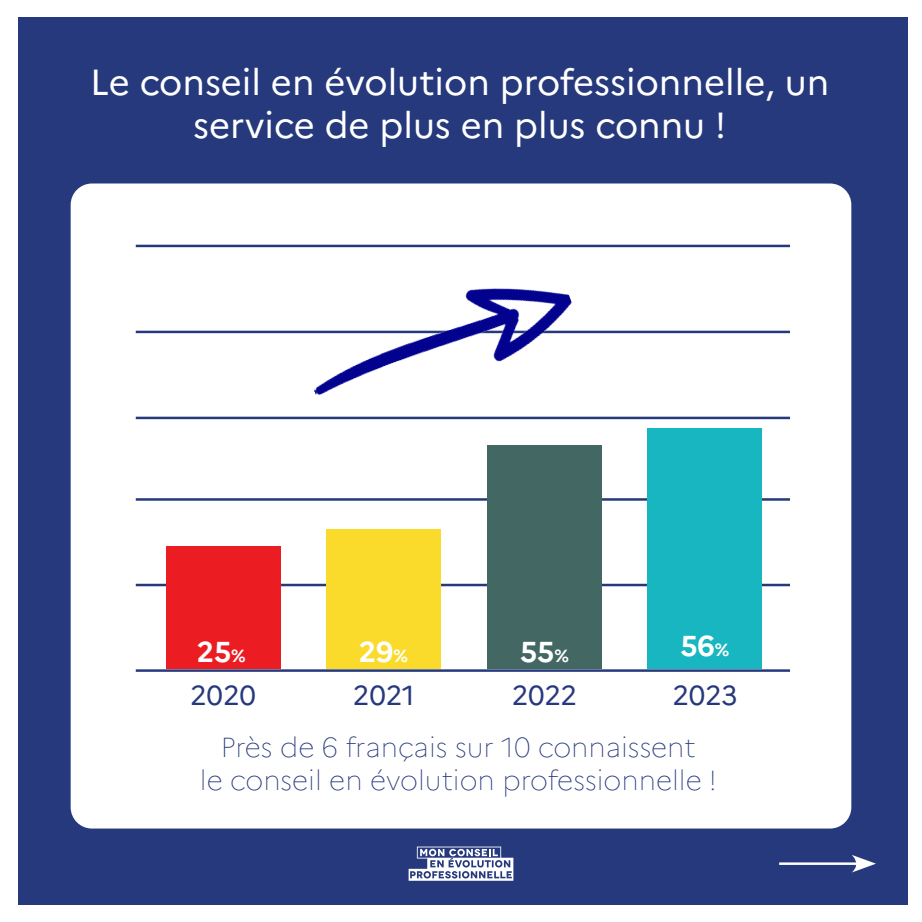
<style>
.page{position:relative;width:922px;height:922px;background:#fff}
.page>*{position:absolute;margin:0;border:0;box-sizing:border-box;transform-origin:0 0}
.t1{font:36.25px/43.5px "Marianne";color:#fff;text-align:center}
.t2{font:700 28.75px "Marianne";letter-spacing:-.005em;color:#fff}
.t3{font:100 27.5px "Marianne";color:#26397c}
.t4{font:27.5px "Marianne";letter-spacing:-.005em;color:#26397c}
.s1{font-size:17.5px}
</style>
<div class="page">
<div style="left:18px;top:18px;width:889px;height:886px;background:#26397c"></div>
<hr style="left:779px;top:862px;width:82px;height:2px;background:#fff">
<svg style="left:851px;top:855px;width:24px;height:17px"></svg>
<div style="left:71px;top:183px;width:780px;height:645px;background:#fff;border-radius:21px"></div>
<hr style="left:136px;top:244px;width:653px;height:3px;background:#26397c">
<hr style="left:136px;top:330px;width:653px;height:3px;background:#26397c">
<hr style="left:136px;top:416px;width:653px;height:3px;background:#26397c">
<hr style="left:136px;top:498px;width:653px;height:2px;background:#26397c">
<hr style="left:136px;top:583px;width:653px;height:3px;background:#26397c">
<hr style="left:136px;top:669px;width:653px;height:2px;background:#26397c">
<div style="left:166px;top:546px;width:114px;height:122px;background:#eb1d23"></div>
<div style="left:326px;top:529px;width:115px;height:140px;background:#fada2a"></div>
<div style="left:487px;top:445px;width:114px;height:223px;background:#436762"></div>
<div style="left:647px;top:428px;width:115px;height:240px;background:#18b6c0"></div>
<img style="left:266px;top:183px;width:350px;height:334px">
<svg style="left:408px;top:846px;width:105px;height:34px"></svg>
<p class="t1" style="left:90px;top:60px;width:740px">Le conseil en évolution professionnelle, un service de plus en plus connu !</p>
<p class="t2" style="left:197px;top:634px;width:50px">25<span class="s1">%</span></p>
<p class="t2" style="left:359px;top:634px;width:50px">29<span class="s1">%</span></p>
<p class="t2" style="left:520px;top:634px;width:50px">55<span class="s1">%</span></p>
<p class="t2" style="left:680px;top:628px;width:50px">56<span class="s1">%</span></p>
<p class="t4" style="left:190px;top:678px;width:67px">2020</p>
<p class="t4" style="left:353px;top:678px;width:63px">2021</p>
<p class="t4" style="left:511px;top:678px;width:67px">2022</p>
<p class="t4" style="left:672px;top:678px;width:67px">2023</p>
<p class="t3" style="left:221px;top:730px;width:476px">Près de 6 français sur 10 connaissent</p>
<p class="t3" style="left:200px;top:763px;width:518px">le conseil en évolution professionnelle !</p>
</div>
